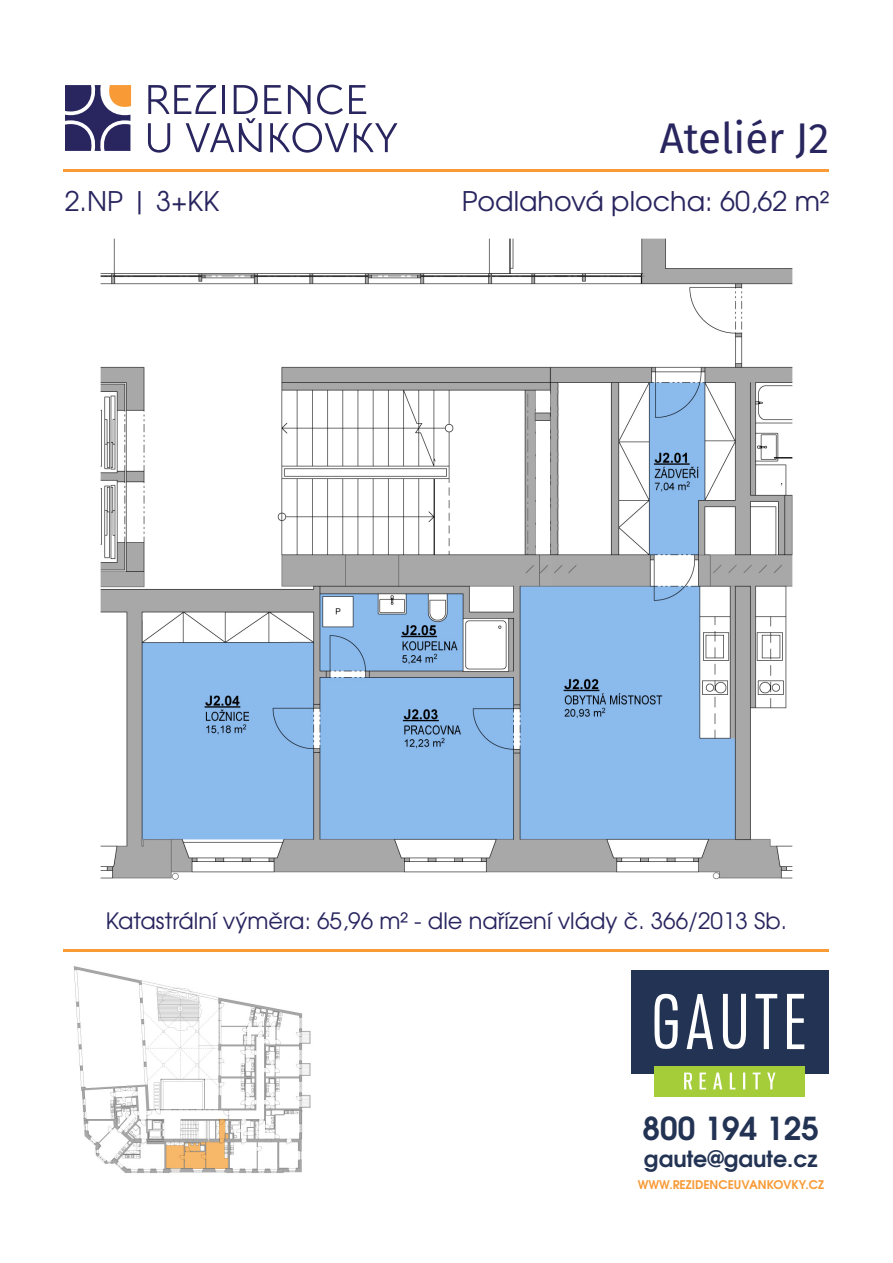
<style>
.page{position:relative;width:893px;height:1263px;background:#fff}
.page>*{position:absolute;margin:0;border:0;box-sizing:border-box;transform-origin:0 0}
.t1{font:42px "Fira Sans";color:#28255f}
.t2{font:700 31.5px "Te X Gyre Adventor";color:#233354}
.t3{font:27px "Te X Gyre Adventor";color:#28255f}
.t4{font:22.5px "Te X Gyre Adventor";color:#28255f}
.t5{font:700 22.2px "Te X Gyre Adventor";color:#233354}
.t6{font:700 11.85px "Te X Gyre Adventor";color:#f89a36}
</style>
<div class="page">
<img style="left:100px;top:238px;width:693px;height:642px">
<div style="left:631px;top:970px;width:197px;height:103px;background:#233354"></div>
<div style="left:654px;top:1066px;width:151px;height:31px;background:#a5cd39"></div>
<svg style="left:654px;top:994px;width:150px;height:95px"></svg>
<hr style="left:64px;top:170px;width:765px;height:2px;background:#f89a36">
<hr style="left:64px;top:949px;width:765px;height:2px;background:#f89a36">
<svg style="left:148px;top:85px;width:249px;height:68px"></svg>
<svg style="left:65px;top:85px;width:66px;height:66px"></svg>
<img style="left:73px;top:966px;width:238px;height:207px">
<h1 class="t1" style="left:660px;top:107px;width:171px">Ateliér J2</h1>
<p class="t3" style="left:65px;top:180px;width:156px">2.NP | 3+KK</p>
<p class="t3" style="left:462px;top:180px;width:369px">Podlahová plocha: 60,62 m2</p>
<p class="t4" style="left:106px;top:903px;width:683px">Katastrální výměra: 65,96 m2 - dle nařízení vlády č. 366/2013 Sb.</p>
<h2 class="t2" style="left:643px;top:1101px;width:178px">800 194 125</h2>
<p class="t5" style="left:644px;top:1139px;width:175px">gaute@gaute.cz</p>
<p class="t6" style="left:638px;top:1174px;width:188px">WWW.REZIDENCEUVANKOVKY.CZ</p>
</div>
